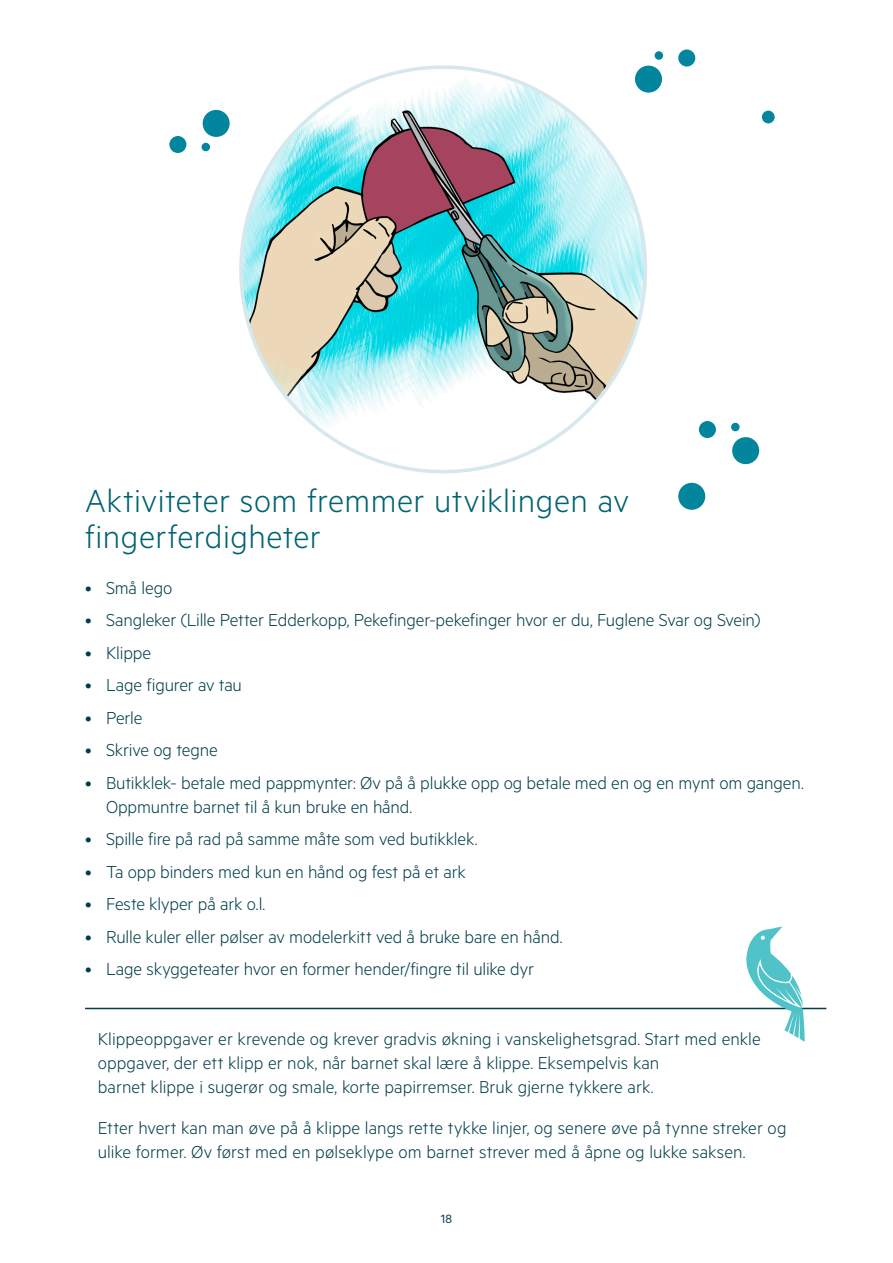
<style>
.page{position:relative;width:893px;height:1263px;background:#fff}
.page>*{position:absolute;margin:0;border:0;box-sizing:border-box;transform-origin:0 0}
.HiB_tekst_Metric_lig{font:300 36px/36px "Metric";letter-spacing:.015em;color:#006370}
.HiB_tekst_Metric_lig-2{font:300 19.5px/24px "Metric";letter-spacing:-.005em;color:#003e47}
.t1{font:13.5px "Metric";color:#003e47}
</style>
<div class="page">
<hr style="left:85px;top:1008px;width:741px;height:1px;background:#003e47">
<div style="left:678px;top:50px;width:17px;height:17px;background:#03859d;border-radius:50%"></div>
<div style="left:635px;top:66px;width:27px;height:27px;background:#03859d;border-radius:50%"></div>
<div style="left:655px;top:51px;width:8px;height:9px;background:#03859d;border-radius:50%"></div>
<div style="left:762px;top:111px;width:13px;height:12px;background:#03859d;border-radius:50%"></div>
<div style="left:169px;top:136px;width:17px;height:17px;background:#03859d;border-radius:50%"></div>
<div style="left:203px;top:110px;width:27px;height:27px;background:#03859d;border-radius:50%"></div>
<div style="left:202px;top:143px;width:8px;height:8px;background:#03859d;border-radius:50%"></div>
<div style="left:699px;top:421px;width:17px;height:17px;background:#03859d;border-radius:50%"></div>
<div style="left:732px;top:437px;width:27px;height:27px;background:#03859d;border-radius:50%"></div>
<div style="left:678px;top:483px;width:27px;height:27px;background:#03859d;border-radius:50%"></div>
<div style="left:731px;top:423px;width:9px;height:8px;background:#03859d;border-radius:50%"></div>
<svg style="left:744px;top:926px;width:61px;height:116px"></svg>
<img style="left:241px;top:67px;width:404px;height:389px">
<p class="HiB_tekst_Metric_lig" style="left:85px;top:482px;width:545px">Aktiviteter som fremmer utviklingen av fingerferdigheter</p>
<p class="HiB_tekst_Metric_lig-2" style="left:85px;top:575px;width:89px">• Små lego</p>
<p class="HiB_tekst_Metric_lig-2" style="left:85px;top:607px;width:677px">• Sangleker (Lille Petter Edderkopp, Pekefinger-pekefinger hvor er du, Fuglene Svar og Svein)</p>
<p class="HiB_tekst_Metric_lig-2" style="left:85px;top:640px;width:68px">• Klippe</p>
<p class="HiB_tekst_Metric_lig-2" style="left:85px;top:672px;width:158px">• Lage figurer av tau</p>
<p class="HiB_tekst_Metric_lig-2" style="left:85px;top:705px;width:59px">• Perle</p>
<p class="HiB_tekst_Metric_lig-2" style="left:85px;top:737px;width:134px">• Skrive og tegne</p>
<p class="HiB_tekst_Metric_lig-2" style="left:106px;top:770px;width:699px;text-indent:-21px">• Butikklek- betale med pappmynter: Øv på å plukke opp og betale med en og en mynt om gangen.<br>Oppmuntre barnet til å kun bruke en hånd.</p>
<p class="HiB_tekst_Metric_lig-2" style="left:85px;top:826px;width:394px">• Spille fire på rad på samme måte som ved butikklek.</p>
<p class="HiB_tekst_Metric_lig-2" style="left:85px;top:859px;width:382px">• Ta opp binders med kun en hånd og fest på et ark</p>
<p class="HiB_tekst_Metric_lig-2" style="left:85px;top:891px;width:182px">• Feste klyper på ark o.l.</p>
<p class="HiB_tekst_Metric_lig-2" style="left:85px;top:924px;width:479px">• Rulle kuler eller pølser av modelerkitt ved å bruke bare en hånd.</p>
<p class="HiB_tekst_Metric_lig-2" style="left:85px;top:956px;width:450px">• Lage skyggeteater hvor en former hender/fingre til ulike dyr</p>
<p class="HiB_tekst_Metric_lig-2" style="left:98px;top:1026px;width:664px">Klippeoppgaver er krevende og krever gradvis økning i vanskelighetsgrad. Start med enkle oppgaver, der ett klipp er nok, når barnet skal lære å klippe. Eksempelvis kan<br>barnet klippe i sugerør og smale, korte papirremser. Bruk gjerne tykkere ark.</p>
<p class="HiB_tekst_Metric_lig-2" style="left:98px;top:1115px;width:690px">Etter hvert kan man øve på å klippe langs rette tykke linjer, og senere øve på tynne streker og ulike former. Øv først med en pølseklype om barnet strever med å åpne og lukke saksen.</p>
<p class="t1" style="left:441px;top:1211px;width:13px">18</p>
</div>
